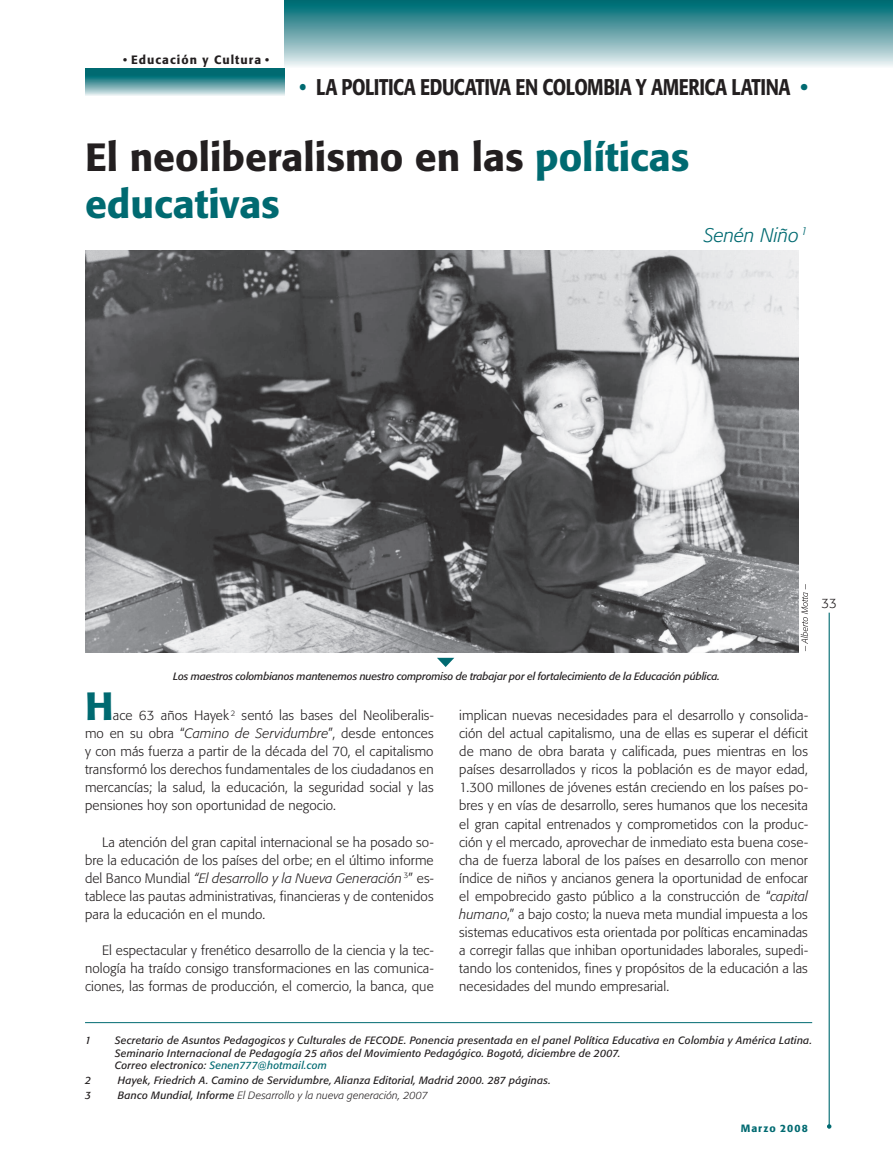
<style>
.page{position:relative;width:893px;height:1170px;background:#fff}
.page>*{position:absolute;margin:0;border:0;box-sizing:border-box;transform-origin:0 0}
.t1{font:500 39px/46.8px "Formata";color:#231f20}
.t2{font:500 39px "Formata";color:#006a71}
.t3{font:500 22.5px "Formata";letter-spacing:-.025em;color:#231f20;scale:.8 1}
.t4{font:italic 300 19.5px "Formata";letter-spacing:-.005em;color:#006a71}
.t5{font:300 13.5px/18px "Formata";letter-spacing:.005em;color:#231f20;text-align:justify}
.t6{font:500 12px "Formata";letter-spacing:.085em;color:#231f20}
.t7{font:italic 10.5px/12.6px "Formata";letter-spacing:.015em;color:#231f20}
.t8{font:italic 10.5px "Formata";letter-spacing:-.01em;color:#231f20}
.t9{font:italic 300 10.5px "Formata";letter-spacing:.015em;color:#231f20}
.t10{font:500 10.5px "Formata";letter-spacing:.095em;color:#006a71}
.s1{color:#006a71}
.s2{font-style:italic}
.s3{font-weight:400}
</style>
<div class="page">
<hr style="left:829px;top:612px;width:1px;height:514px;background:#006a71">
<svg style="left:827px;top:1124px;width:4px;height:4px"></svg>
<div style="left:285px;top:0;width:608px;height:68px;background:linear-gradient(to bottom,#00636c,#edf0f2)"></div>
<svg style="left:85px;top:68px;width:200px;height:28px;background:#53999f"></svg>
<img style="left:85px;top:251px;width:713px;height:401px">
<hr style="left:85px;top:1022px;width:727px;height:1px;background:#006a71">
<svg style="left:801px;top:584px;width:7px;height:67px"></svg>
<svg style="left:437px;top:657px;width:17px;height:10px"></svg>
<p class="t6" style="left:123px;top:52px;width:147px">• Educación y Cultura •</p>
<h2 class="t3" style="left:299px;top:73px;width:637px"><span class="s1">•</span> LA POLITICA EDUCATIVA EN COLOMBIA Y AMERICA LATINA <span class="s1">•</span></h2>
<h1 class="t1" style="left:85px;top:134px;width:606px">El neoliberalismo en las <span class="s1">políticas educativas</span></h1>
<h3 class="t4" style="left:704px;top:223px;width:106px">Senén Niño <sup>1</sup></h3>
<p class="t5" style="left:821px;top:594px;width:8px">33</p>
<p class="t8" style="left:173px;top:669px;width:548px">Los maestros colombianos mantenemos nuestro compromiso de trabajar por el fortalecimiento de la Educación pública.</p>
<h1 class="t2" style="left:85px;top:682px;width:30px">H</h1>
<p class="t5" style="left:85px;top:706px;width:350px;text-indent:28px">ace 63 años Hayek <sup>2</sup> sentó las bases del Neoliberalis&shy;mo en su obra “<span class="s2">Camino de Servidumbre</span>”, desde entonces y con más fuerza a partir de la década del 70, el capitalismo transformó los derechos fundamentales de los ciudadanos en mercancías; la salud, la educación, la seguridad social y las pensiones hoy son oportunidad de negocio.</p>
<p class="t5" style="left:85px;top:832px;width:350px;text-indent:17px">La atención del gran capital internacional se ha posado so&shy;bre la educación de los países del orbe; en el último informe del Banco Mundial <span class="s2">“El desarrollo y la Nueva Generación</span> <sup>3</sup>” es&shy;tablece las pautas administrativas, financieras y de contenidos para la educación en el mundo.</p>
<p class="t5" style="left:85px;top:940px;width:350px;text-indent:17px">El espectacular y frenético desarrollo de la ciencia y la tec&shy;nología ha traído consigo transformaciones en las comunica&shy;ciones, las formas de producción, el comercio, la banca, que</p>
<p class="t5" style="left:459px;top:706px;width:350px">implican nuevas necesidades para el desarrollo y consolida&shy;ción del actual capitalismo, una de ellas es superar el déficit de mano de obra barata y calificada, pues mientras en los países desarrollados y ricos la población es de mayor edad, 1.300 millones de jóvenes están creciendo en los países po&shy;bres y en vías de desarrollo, seres humanos que los necesita el gran capital entrenados y comprometidos con la produc&shy;ción y el mercado, aprovechar de inmediato esta buena cose&shy;cha de fuerza laboral de los países en desarrollo con menor índice de niños y ancianos genera la oportunidad de enfocar el empobrecido gasto público a la construcción de “<span class="s2">capital humano</span>,” a bajo costo; la nueva meta mundial impuesta a los sistemas educativos esta orientada por políticas encaminadas a corregir fallas que inhiban oportunidades laborales, supedi&shy;tando los contenidos, fines y propósitos de la educación a las necesidades del mundo empresarial.</p>
<p class="t7" style="left:85px;top:1034px;width:8px">1</p>
<p class="t7" style="left:115px;top:1034px;width:699px">Secretario de Asuntos Pedagogicos y Culturales de FECODE. Ponencia presentada en el panel Política Educativa en Colombia y América Latina.<br>Seminario Internacional de Pedagogía 25 años del Movimiento Pedagógico. Bogotá, diciembre de 2007.<br>Correo electronico: <span class="s1">Senen777@hotmail.com</span></p>
<p class="t7" style="left:85px;top:1074px;width:8px">2</p>
<p class="t7" style="left:118px;top:1074px;width:435px">Hayek, Friedrich A. Camino de Servidumbre, Alianza Editorial, Madrid 2000. 287 páginas.</p>
<p class="t7" style="left:85px;top:1088px;width:8px">3</p>
<p class="t9" style="left:118px;top:1088px;width:311px"><span class="s3">Banco Mundial, Informe</span> El Desarrollo y la nueva generación, 2007</p>
<p class="t10" style="left:741px;top:1121px;width:69px">Marzo 2008</p>
</div>
